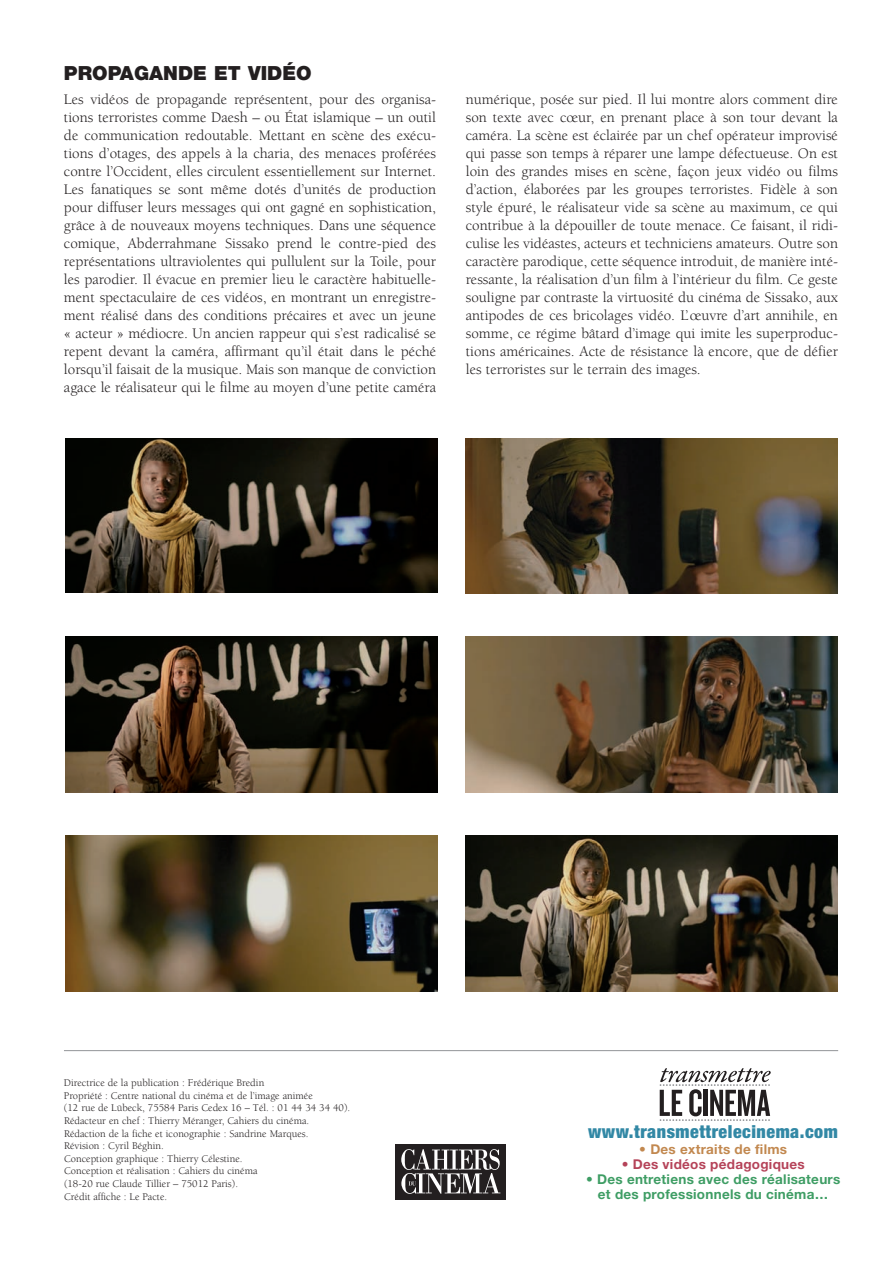
<style>
.page{position:relative;width:893px;height:1263px;background:#fff}
.page>*{position:absolute;margin:0;border:0;box-sizing:border-box;transform-origin:0 0}
.t1{font:900 19.5px "Helvetica Neue";color:#231f20}
.t2{font:900 condensed 18px "Helvetica Neue";letter-spacing:.03em;color:#3288a5}
.t3{font:15px/18px "Berkeley";color:#231f20;text-align:justify}
.t4{font:700 13.5px/15px "Helvetica Neue";letter-spacing:.02em;color:#3e9d64;text-align:center}
.t5{font:700 13.5px "Helvetica Neue";letter-spacing:.02em;color:#b54359}
.t6{font:700 13.5px "Helvetica Neue";letter-spacing:.02em;color:#c2884f}
.t7{font:10.5px/12.6px "Berkeley";color:#231f20}
</style>
<div class="page">
<img style="left:65px;top:438px;width:372px;height:155px">
<img style="left:466px;top:438px;width:372px;height:155px">
<img style="left:65px;top:836px;width:372px;height:155px">
<img style="left:466px;top:836px;width:372px;height:155px">
<img style="left:65px;top:637px;width:372px;height:155px">
<img style="left:466px;top:637px;width:372px;height:155px">
<hr style="left:64px;top:1050px;width:774px;height:1px;background:#939598">
<div style="left:395px;top:1144px;width:110px;height:56px;background:#231f20"></div>
<svg style="left:401px;top:1149px;width:99px;height:45px"></svg>
<svg style="left:660px;top:1068px;width:111px;height:53px"></svg>
<h1 class="t1" style="left:64px;top:66px;width:249px">PROPAGANDE ET VIDÉO</h1>
<p class="t3" style="left:64px;top:92px;width:374px">Les vidéos de propagande représentent, pour des organisa&shy;tions terroristes comme Daesh – ou État islamique – un outil de communication redoutable. Mettant en scène des exécu&shy;tions d’otages, des appels à la charia, des menaces proférées contre l’Occident, elles circulent essentiellement sur Internet.<br>Les fanatiques se sont même dotés d’unités de production pour diffuser leurs messages qui ont gagné en sophistication, grâce à de nouveaux moyens techniques. Dans une séquence comique, Abderrahmane Sissako prend le contre-pied des représentations ultraviolentes qui pullulent sur la Toile, pour les parodier. Il évacue en premier lieu le caractère habituelle&shy;ment spectaculaire de ces vidéos, en montrant un enregistre&shy;ment réalisé dans des conditions précaires et avec un jeune « acteur » médiocre. Un ancien rappeur qui s’est radicalisé se repent devant la caméra, affirmant qu’il était dans le péché lorsqu’il faisait de la musique. Mais son manque de conviction agace le réalisateur qui le filme au moyen d’une petite caméra</p>
<p class="t3" style="left:466px;top:91px;width:374px">numérique, posée sur pied. Il lui montre alors comment dire son texte avec cœur, en prenant place à son tour devant la caméra. La scène est éclairée par un chef opérateur improvisé qui passe son temps à réparer une lampe défectueuse. On est loin des grandes mises en scène, façon jeux vidéo ou films d’action, élaborées par les groupes terroristes. Fidèle à son style épuré, le réalisateur vide sa scène au maximum, ce qui contribue à la dépouiller de toute menace. Ce faisant, il ridi&shy;culise les vidéastes, acteurs et techniciens amateurs. Outre son caractère parodique, cette séquence introduit, de manière inté&shy;ressante, la réalisation d’un film à l’intérieur du film. Ce geste souligne par contraste la virtuosité du cinéma de Sissako, aux antipodes de ces bricolages vidéo. L’œuvre d’art annihile, en somme, ce régime bâtard d’image qui imite les superproduc&shy;tions américaines. Acte de résistance là encore, que de défier les terroristes sur le terrain des images.</p>
<p class="t7" style="left:64px;top:1077px;width:288px">Directrice de la publication : Frédérique Bredin<br>Propriété : Centre national du cinéma et de l’image animée<br>(12 rue de Lübeck, 75584 Paris Cedex 16 – Tél. : 01 44 34 34 40).<br>Rédacteur en chef : Thierry Méranger, Cahiers du cinéma.<br>Rédaction de la fiche et iconographie : Sandrine Marques.<br>Révision : Cyril Béghin.<br>Conception graphique : Thierry Célestine.<br>Conception et réalisation : Cahiers du cinéma<br>(18-20 rue Claude Tillier – 75012 Paris).<br>Crédit affiche : Le Pacte.</p>
<p class="t2" style="left:588px;top:1120px;width:251px">www.transmettrelecinema.com</p>
<p class="t6" style="left:639px;top:1144px;width:149px">• Des extraits de films</p>
<p class="t5" style="left:622px;top:1159px;width:184px">• Des vidéos pédagogiques</p>
<p class="t4" style="left:586px;top:1173px;width:256px">• Des entretiens avec des réalisateurs et des professionnels du cinéma…</p>
</div>
